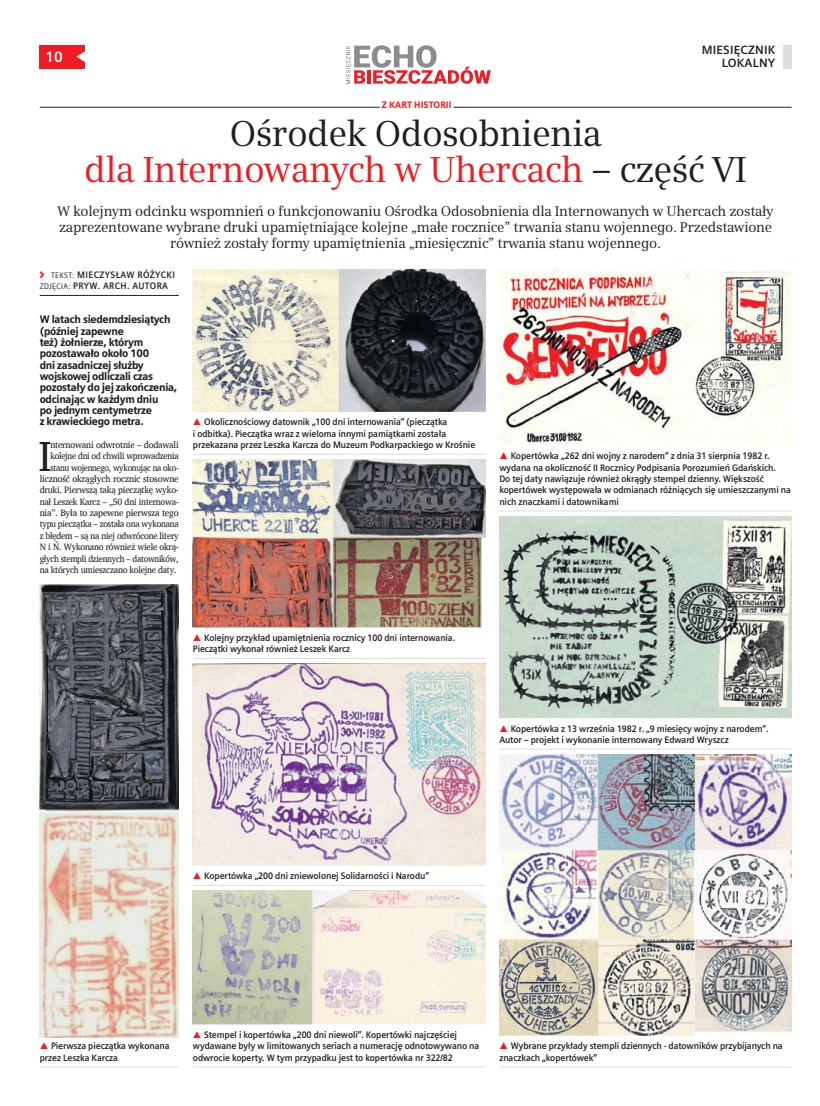
<style>
.page{position:relative;width:820px;height:1106px;background:#fff}
.page>*{position:absolute;margin:0;border:0;box-sizing:border-box;transform-origin:0 0}
.t1{font:43.2px "Charis SIL";color:#231f20;scale:.93 1}
.t2{font:36px/36px "Siemens Serif";letter-spacing:-.02em;color:#231f20;text-align:center}
.t3{font:700 15px "Siemens Sans";color:#fff}
.t4{font:14px/16px "Siemens Serif";letter-spacing:-.02em;color:#231f20;text-align:center}
.t5{font:700 12px/13px "Siemens Sans";letter-spacing:.015em;color:#231f20;text-align:right}
.t6{font:900 11px/11.3px "Siemens Sans";letter-spacing:-.03em;color:#231f20;scale:.93 1}
.t7{font:700 9.4px/11.3px "Siemens Sans";letter-spacing:-.01em;color:#231f20;scale:.93 1}
.t8{font:9.4px/11.3px "Charis SIL";letter-spacing:-.03em;color:#231f20;text-align:right;scale:.95 1}
.t9{font:700 9.4px/11.3px "Siemens Sans";letter-spacing:.045em;color:#231f20;scale:.93 1}
.t10{font:900 9.4px "Siemens Sans";letter-spacing:.005em;color:#ee1d23;scale:.93 1}
.s1{color:#ee1d23}
.s2{font-weight:400;font-size:8px}
</style>
<div class="page">
<div style="left:40px;top:45px;width:45px;height:23px;background:#ee1d23"></div>
<div style="left:782px;top:45px;width:9px;height:24px;background:#dcdddf"></div>
<svg style="left:346px;top:45px;width:144px;height:39px"></svg>
<svg style="left:76px;top:51px;width:9px;height:11px"></svg>
<hr style="left:40px;top:107px;width:751px;height:1px;background:#231f20">
<div style="left:379px;top:105px;width:74px;height:5px;background:#fff"></div>
<hr style="left:40px;top:295px;width:139px;height:1px;background:#231f20">
<img style="left:193px;top:459px;width:292px;height:168px">
<hr style="left:193px;top:658px;width:292px;height:1px;background:#dcdddf">
<img style="left:193px;top:663px;width:292px;height:202px">
<hr style="left:193px;top:884px;width:292px;height:1px;background:#dcdddf">
<img style="left:193px;top:890px;width:292px;height:134px">
<hr style="left:193px;top:1066px;width:292px;height:1px;background:#dcdddf">
<img style="left:499px;top:754px;width:292px;height:281px">
<hr style="left:499px;top:1066px;width:292px;height:1px;background:#dcdddf">
<img style="left:193px;top:269px;width:292px;height:143px">
<hr style="left:193px;top:454px;width:292px;height:1px;background:#dcdddf">
<svg style="left:39px;top:1035px;width:140px;height:3px"></svg>
<hr style="left:40px;top:1066px;width:139px;height:1px;background:#dcdddf">
<img style="left:40px;top:584px;width:139px;height:453px">
<img style="left:499px;top:269px;width:292px;height:177px">
<hr style="left:499px;top:510px;width:292px;height:1px;background:#dcdddf">
<img style="left:499px;top:516px;width:292px;height:202px">
<hr style="left:499px;top:748px;width:292px;height:1px;background:#dcdddf">
<h3 class="t3" style="left:45px;top:49px;width:19px">10</h3>
<p class="t5" style="left:701px;top:44px;width:75px">MIESIĘCZNIK<br>LOKALNY</p>
<p class="t10" style="left:382px;top:99px;width:76px">Z KART HISTORII</p>
<h2 class="t2" style="left:84px;top:116px;width:664px">Ośrodek Odosobnienia<br><span class="s1">dla Internowanych w Uhercach</span> – część VI</h2>
<p class="t4" style="left:58px;top:203px;width:717px">W kolejnym odcinku wspomnień o funkcjonowaniu Ośrodka Odosobnienia dla Internowanych w Uhercach zostały zaprezentowane wybrane druki upamiętniające kolejne „małe rocznice” trwania stanu wojennego. Przedstawione również zostały formy upamiętnienia „miesięcznic” trwania stanu wojennego.</p>
<p class="t9" style="left:40px;top:269px;width:147px;text-indent:11px"><span class="s2">TEKST:</span> MIECZYSŁAW RÓŻYCKI<br><span class="s2">ZDJĘCIA:</span> PRYW. ARCH. AUTORA</p>
<p class="t6" style="left:40px;top:314px;width:149px">W latach siedemdziesiątych (później zapewne<br>też) żołnierze, którym pozostawało około 100<br>dni zasadniczej służby wojskowej odliczali czas pozostały do jej zakończenia, odcinając w każdym dniu<br>po jednym centymetrze<br>z krawieckiego metra.</p>
<h1 class="t1" style="left:38px;top:430px;width:16px">I</h1>
<p class="t7" style="left:193px;top:416px;width:305px;text-indent:11px">Okolicznościowy datownik „100 dni internowania” (pieczątka<br>i odbitka). Pieczątka wraz z wieloma innymi pamiątkami została przekazana przez Leszka Karcza do Muzeum Podkarpackiego w Krośnie</p>
<p class="t8" style="left:40px;top:439px;width:148px">nternowani odwrotnie – dodawali kolejne dni od chwili wprowadzenia stanu wojennego, wykonując na oko&shy;liczność okrągłych rocznic stosowne druki. Pierwszą taką pieczątkę wyko&shy;nał Leszek Karcz – „50 dni internowa&shy;nia”. Była to zapewne pierwsza tego typu pieczątka – została ona wykonana z błędem – są na niej odwrócone litery N i Ń. Wykonano również wiele okrą&shy;głych stempli dziennych – datowników, na których umieszczano kolejne daty.</p>
<p class="t7" style="left:499px;top:450px;width:315px;text-indent:11px">Kopertówka „262 dni wojny z narodem” z dnia 31 sierpnia 1982 r. wydana na okoliczność II Rocznicy Podpisania Porozumień Gdańskich.<br>Do tej daty nawiązuje również okrągły stempel dzienny. Większość kopertówek występowała w odmianach różniących się umieszczanymi na nich znaczkami i datownikami</p>
<p class="t7" style="left:193px;top:632px;width:283px;text-indent:11px">Kolejny przykład upamiętnienia rocznicy 100 dni internowania.<br>Pieczątki wykonał również Leszek Karcz</p>
<p class="t7" style="left:499px;top:722px;width:291px;text-indent:11px">Kopertówka z 13 września 1982 r. „9 miesięcy wojny z narodem”.<br>Autor – projekt i wykonanie internowany Edward Wryszcz</p>
<p class="t7" style="left:204px;top:870px;width:243px">Kopertówka „200 dni zniewolonej Solidarności i Narodu”</p>
<p class="t7" style="left:40px;top:1040px;width:141px;text-indent:11px">Pierwsza pieczątka wykonana przez Leszka Karcza</p>
<p class="t7" style="left:193px;top:1029px;width:309px;text-indent:11px">Stempel i kopertówka „200 dni niewoli”. Kopertówki najczęściej wydawane były w limitowanych seriach a numerację odnotowywano na odwrocie koperty. W tym przypadku jest to kopertówka nr 322/82</p>
<p class="t7" style="left:499px;top:1040px;width:306px;text-indent:11px">Wybrane przykłady stempli dziennych - datowników przybijanych na znaczkach „kopertówek”</p>
</div>
